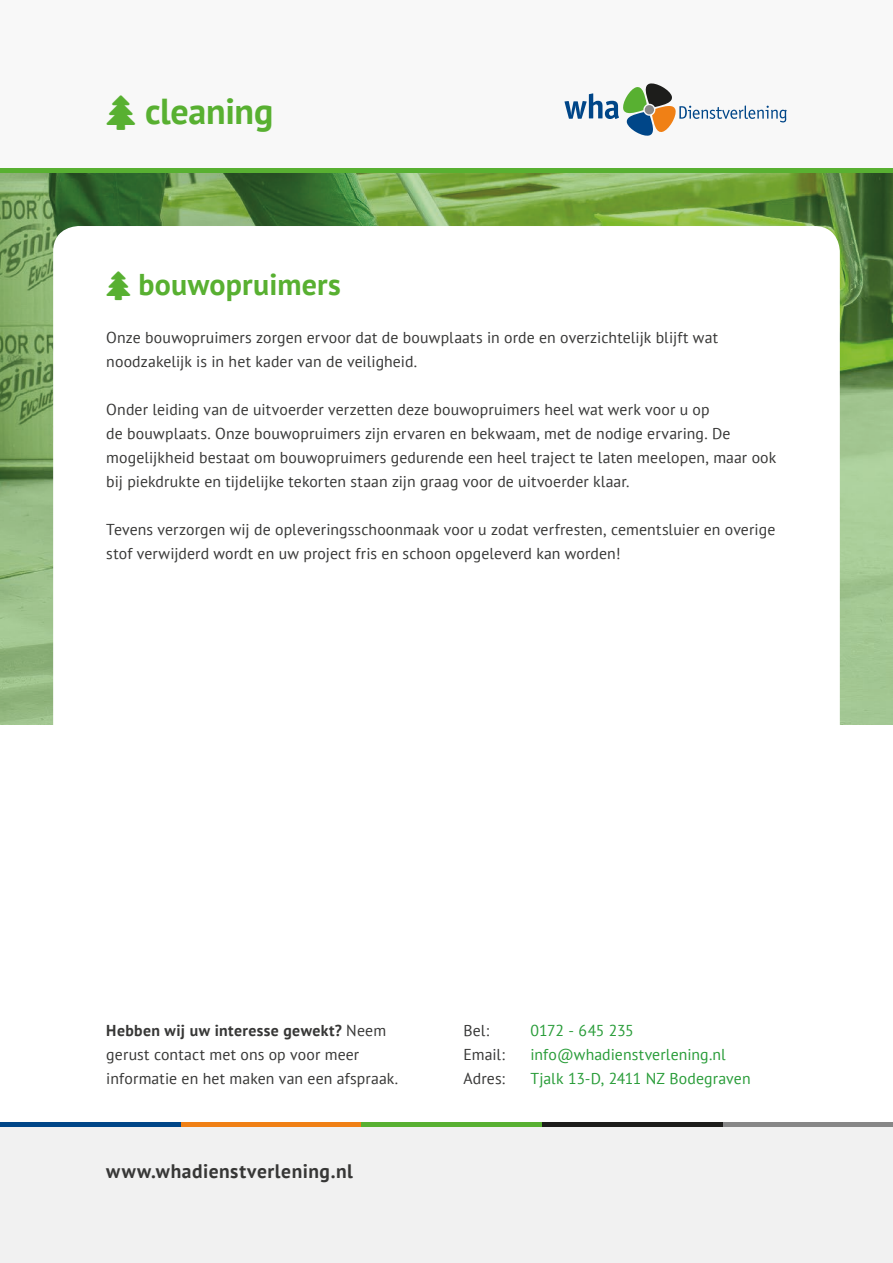
<style>
.page{position:relative;width:893px;height:1263px;background:#fff}
.page>*{position:absolute;margin:0;border:0;box-sizing:border-box;transform-origin:0 0}
.t1{font:700 36px "PT Sans";letter-spacing:-.01em;color:#58b031}
.t2{font:700 30px "PT Sans";letter-spacing:.005em;color:#58b031}
.t3{font:700 19.5px "PT Sans";letter-spacing:.03em;color:#373736}
.t4{font:15.75px/24px "PT Sans";letter-spacing:.005em;color:#373736}
.t5{font:15.75px "PT Sans";letter-spacing:.005em;color:#289c38}
.t6{font:15.75px "PT Sans";letter-spacing:-.02em;color:#289c38}
.s1{font-weight:700}
</style>
<div class="page">
<div style="left:0;top:0;width:893px;height:168px;background:#f8f8f8"></div>
<div style="left:0;top:1127px;width:893px;height:136px;background:#f1f1f1"></div>
<hr style="left:0;top:1123px;width:181px;height:4px;background:#004688">
<hr style="left:181px;top:1123px;width:181px;height:4px;background:#f08015">
<hr style="left:362px;top:1123px;width:181px;height:4px;background:#58b031">
<hr style="left:542px;top:1123px;width:182px;height:4px;background:#1d1d1b">
<hr style="left:724px;top:1123px;width:169px;height:4px;background:#878787">
<svg style="left:564px;top:83px;width:223px;height:53px"></svg>
<img style="left:0;top:172px;width:893px;height:553px">
<hr style="left:0;top:168px;width:893px;height:4px;background:#58b031">
<div style="left:53px;top:226px;width:787px;height:661px;background:#fff;border-radius:26px"></div>
<p class="t1" style="left:145px;top:88px;width:130px">cleaning</p>
<p class="t2" style="left:139px;top:264px;width:204px">bouwopruimers</p>
<p class="t4" style="left:106px;top:325px;width:613px">Onze bouwopruimers zorgen ervoor dat de bouwplaats in orde en overzichtelijk blijft wat noodzakelijk is in het kader van de veiligheid.</p>
<p class="t4" style="left:106px;top:397px;width:672px">Onder leiding van de uitvoerder verzetten deze bouwopruimers heel wat werk voor u op<br>de bouwplaats. Onze bouwopruimers zijn ervaren en bekwaam, met de nodige ervaring. De mogelijkheid bestaat om bouwopruimers gedurende een heel traject te laten meelopen, maar ook bij piekdrukte en tijdelijke tekorten staan zijn graag voor de uitvoerder klaar.</p>
<p class="t4" style="left:106px;top:517px;width:670px">Tevens verzorgen wij de opleveringsschoonmaak voor u zodat verfresten, cementsluier en overige stof verwijderd wordt en uw project fris en schoon opgeleverd kan worden!</p>
<p class="t4" style="left:106px;top:1018px;width:293px"><span class="s1">Hebben wij uw interesse gewekt?</span> Neem gerust contact met ons op voor meer informatie en het maken van een afspraak.</p>
<p class="t4" style="left:463px;top:1018px;width:27px">Bel:</p>
<p class="t6" style="left:530px;top:1021px;width:105px">0172 - 645 235</p>
<p class="t4" style="left:463px;top:1042px;width:43px">Email:</p>
<p class="t5" style="left:530px;top:1045px;width:197px">info@whadienstverlening.nl</p>
<p class="t4" style="left:463px;top:1066px;width:43px">Adres:</p>
<p class="t5" style="left:530px;top:1069px;width:222px">Tjalk 13-D, 2411 NZ Bodegraven</p>
<p class="t3" style="left:106px;top:1158px;width:248px">www.whadienstverlening.nl</p>
</div>
